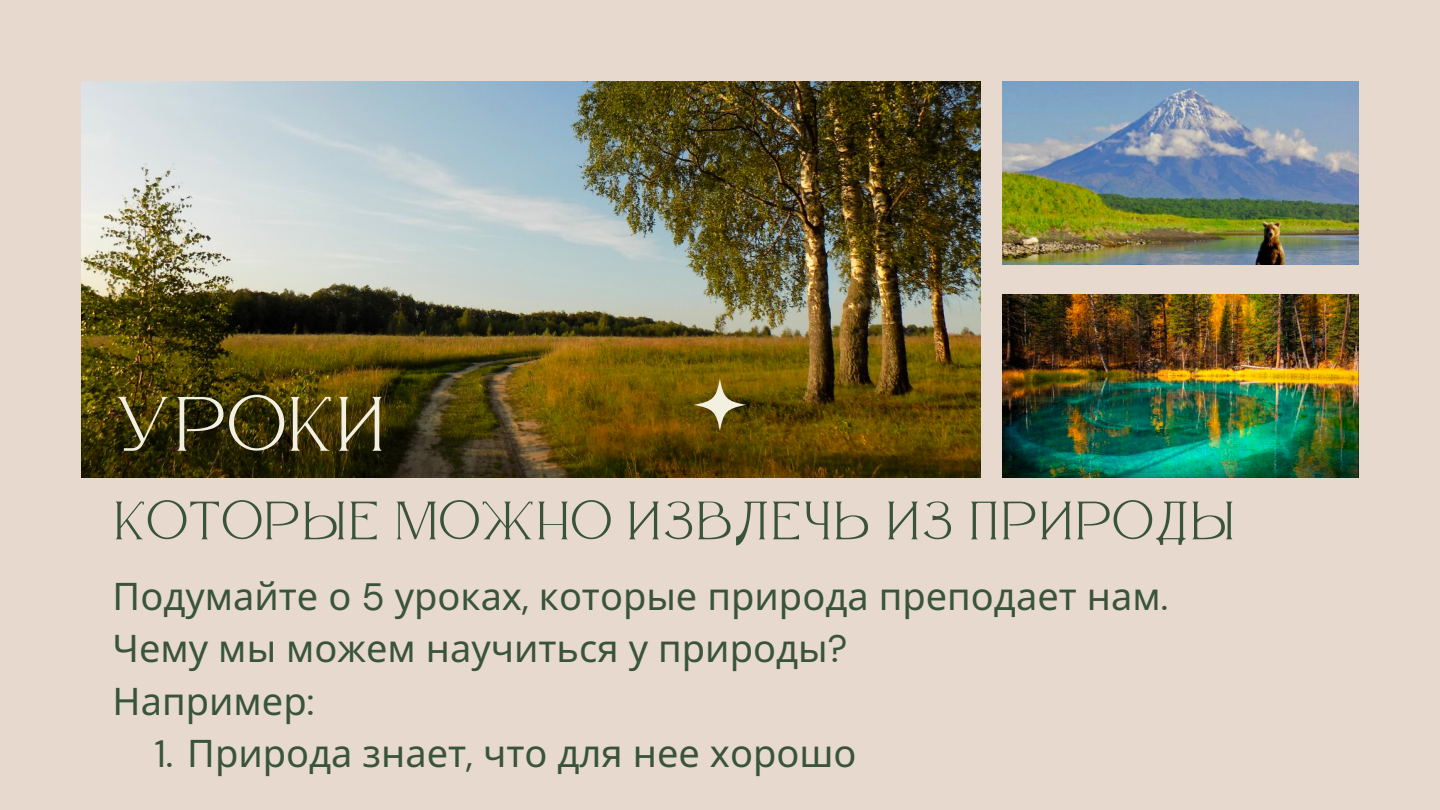
<style>
.page{position:relative;width:1440px;height:810px;background:#e7d9cd}
.page>*{position:absolute;margin:0;border:0;box-sizing:border-box;transform-origin:0 0}
.t1{font:80px "Atteron";color:#f4f0e1}
.t2{font:56px "Atteron";color:#39543b}
.t3{font:38px/52.5px "Noto Sans";color:#39543b}
.s1{font-family:"DM Sans"}
</style>
<div class="page">
<img style="left:81px;top:81px;width:900px;height:397px">
<img style="left:1003px;top:294px;width:356px;height:184px">
<img style="left:1003px;top:81px;width:356px;height:184px">
<svg style="left:694px;top:379px;width:52px;height:52px;background:#8b7a3f"></svg>
<p class="t1" style="left:113px;top:376px;width:275px">УРОКИ</p>
<p class="t2" style="left:113px;top:487px;width:1125px">КОТОРЫЕ МОЖНО ИЗВЛЕЧЬ ИЗ ПРИРОДЫ</p>
<p class="t3" style="left:113px;top:569px;width:1057px">Подумайте о <span class="s1">5</span> уроках<span class="s1">,</span> которые природа преподает нам<span class="s1">.<br></span>Чему мы можем научиться у природы<span class="s1">?</span></p>
<p class="t3" style="left:113px;top:674px;width:203px">Например<span class="s1">:</span></p>
<p class="t3" style="left:155px;top:726px;width:704px"><span class="s1">1.</span> Природа знает<span class="s1">,</span> что для нее хорошо</p>
</div>
